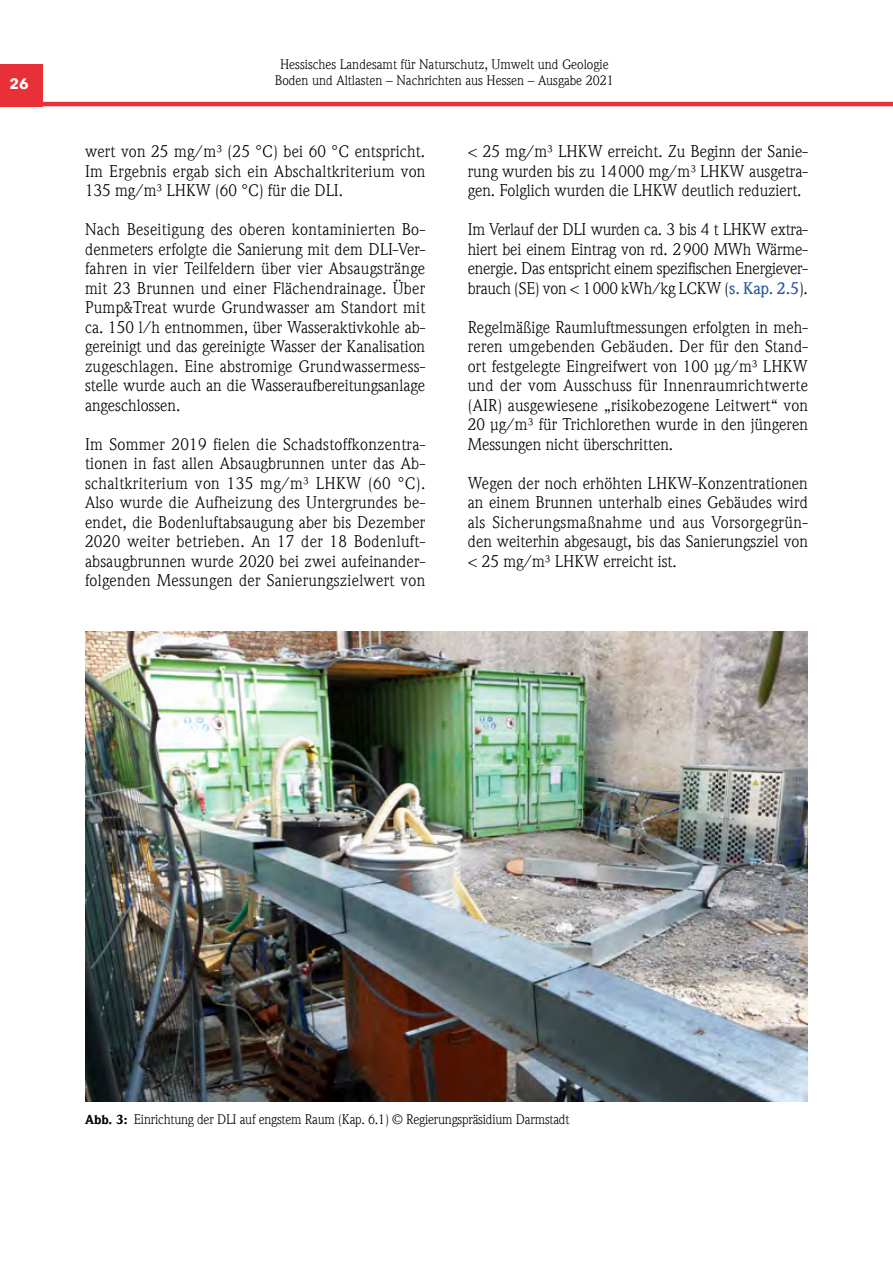
<style>
.page{position:relative;width:893px;height:1263px;background:#fff}
.page>*{position:absolute;margin:0;border:0;box-sizing:border-box;transform-origin:0 0}
.Fließtext{font:16.5px/19.5px "ITC Weidemann Com";color:#000;text-align:justify}
.t1{font:700 15px "Avenir Next LT Pro";color:#fff}
.Abbildung_verschacht{font:13.5px "ITC Weidemann Com";color:#000}
.s1{font-weight:500;color:#275b9b}
.s2{font-weight:900;font-size:12.75px}
</style>
<div class="page">
<div style="left:0;top:64px;width:43px;height:42px;background:#e73037"></div>
<hr style="left:0;top:102px;width:893px;height:4px;background:#e73037">
<img style="left:85px;top:631px;width:723px;height:470px">
<p class="Abbildung_verschacht" style="left:280px;top:56px;width:330px">Hessisches Landesamt für Naturschutz, Umwelt und Geologie</p>
<p class="t1" style="left:9px;top:75px;width:21px">26</p>
<p class="Abbildung_verschacht" style="left:275px;top:72px;width:341px">Boden und Altlasten – Nachrichten aus Hessen – Ausgabe 2021</p>
<p class="Fließtext" style="left:85px;top:142px;width:342px">wert von 25 mg/m³ (25 °C) bei 60 °C entspricht.<br>Im Ergebnis ergab sich ein Abschaltkriterium von 135 mg/m³ LHKW (60 °C) für die DLI.</p>
<p class="Fließtext" style="left:85px;top:220px;width:342px">Nach Beseitigung des oberen kontaminierten Bo&shy;denmeters erfolgte die Sanierung mit dem DLI-Ver&shy;fahren in vier Teilfeldern über vier Absaugstränge mit 23 Brunnen und einer Flächendrainage. Über Pump&amp;Treat wurde Grundwasser am Standort mit ca. 150 l/h entnommen, über Wasseraktivkohle ab&shy;gereinigt und das gereinigte Wasser der Kanalisation zugeschlagen. Eine abstromige Grundwassermess&shy;stelle wurde auch an die Wasseraufbereitungsanlage angeschlossen.</p>
<p class="Fließtext" style="left:85px;top:434px;width:342px">Im Sommer 2019 fielen die Schadstoffkonzentra&shy;tionen in fast allen Absaugbrunnen unter das Ab&shy;schaltkriterium von 135 mg/m³ LHKW (60 °C).<br>Also wurde die Aufheizung des Untergrundes be&shy;endet, die Bodenluftabsaugung aber bis Dezember 2020 weiter betrieben. An 17 der 18 Bodenluft&shy;absaugbrunnen wurde 2020 bei zwei aufeinander&shy;folgenden Messungen der Sanierungszielwert von</p>
<p class="Fließtext" style="left:468px;top:142px;width:342px">&lt; 25 mg/m³ LHKW erreicht. Zu Beginn der Sanie&shy;rung wurden bis zu 14000 mg/m³ LHKW ausgetra&shy;gen. Folglich wurden die LHKW deutlich reduziert.</p>
<p class="Fließtext" style="left:468px;top:220px;width:342px">Im Verlauf der DLI wurden ca. 3 bis 4 t LHKW extra&shy;hiert bei einem Eintrag von rd. 2900 MWh Wärme&shy;energie. Das entspricht einem spezifischen Energiever&shy;brauch (SE) von &lt; 1000 kWh/kg LCKW (<span class="s1">s. Kap. 2.5</span>).</p>
<p class="Fließtext" style="left:468px;top:317px;width:342px">Regelmäßige Raumluftmessungen erfolgten in meh&shy;reren umgebenden Gebäuden. Der für den Stand&shy;ort festgelegte Eingreifwert von 100 μg/m³ LHKW und der vom Ausschuss für Innenraumrichtwerte (AIR) ausgewiesene „risikobezogene Leitwert“ von 20 µg/m³ für Trichlorethen wurde in den jüngeren Messungen nicht überschritten.</p>
<p class="Fließtext" style="left:468px;top:473px;width:342px">Wegen der noch erhöhten LHKW-Konzentrationen an einem Brunnen unterhalb eines Gebäudes wird als Sicherungsmaßnahme und aus Vorsorgegrün&shy;den weiterhin abgesaugt, bis das Sanierungsziel von &lt; 25 mg/m³ LHKW erreicht ist.</p>
<p class="Abbildung_verschacht" style="left:85px;top:1111px;width:486px"><span class="s2">Abb. 3:</span> Einrichtung der DLI auf engstem Raum (Kap. 6.1) © Regierungspräsidium Darmstadt</p>
</div>
